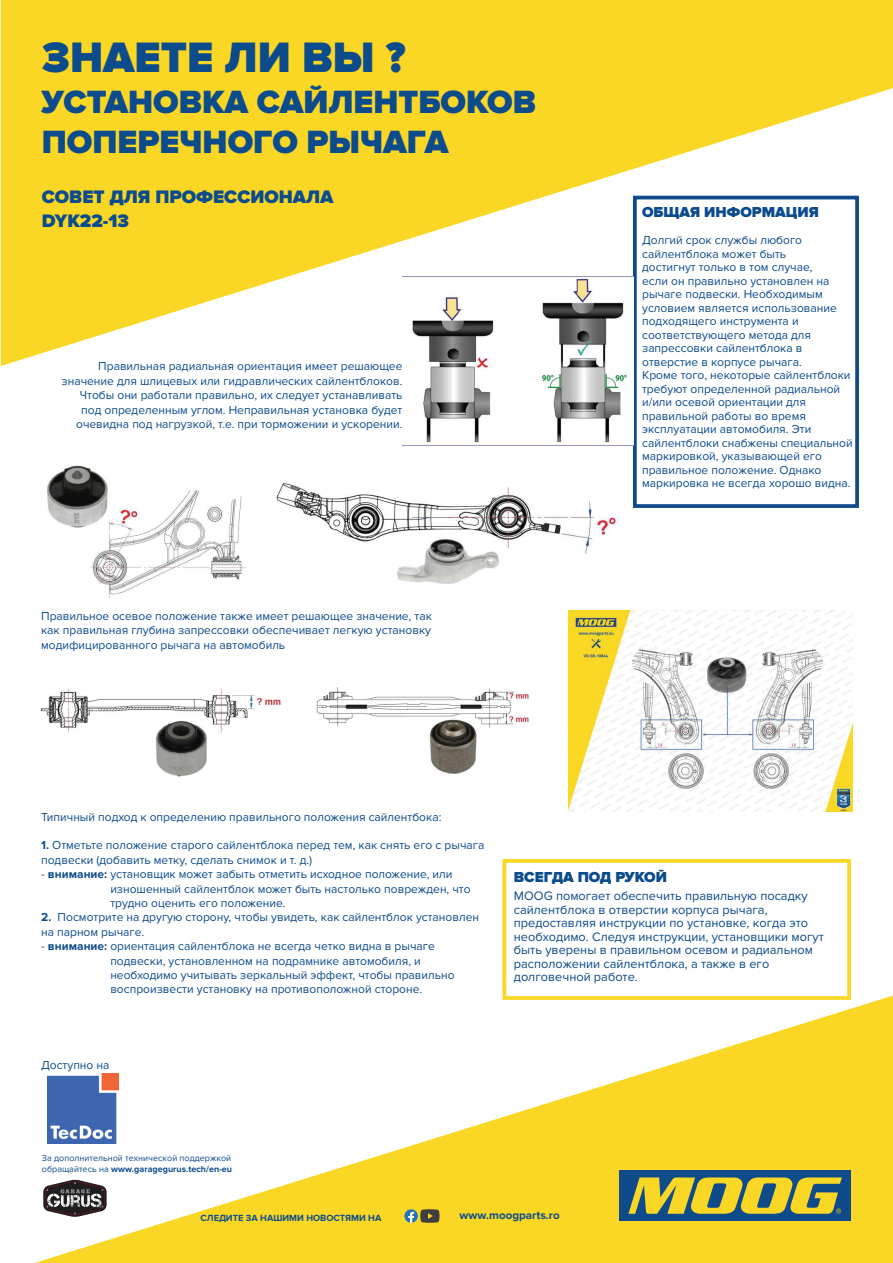
<style>
.page{position:relative;width:893px;height:1263px;background:#fff}
.page>*{position:absolute;margin:0;border:0;box-sizing:border-box;transform-origin:0 0}
.t1{font:900 44.1px "Proxima Nova";color:#0c4c8d}
.t2{font:900 33.45px/40px "Proxima Nova";color:#0c4c8d}
.t3{font:900 18.75px/24.9px "Proxima Nova";color:#0c4c8d}
.t4{font:900 15px "Proxima Nova";color:#0c4c8d}
.t5{font:12.75px/13.5px "Proxima Nova";color:#0c4c8d}
.t6{font:12px/13.5px "Proxima Nova";color:#0c4c8d}
.t7{font:700 11.55px "Proxima Nova";color:#0c4c8d}
.t8{font:700 9.3px "Proxima Nova";color:#0c4c8d}
.t9{font:9px/10.8px "Proxima Nova";color:#0c4c8d}
.s1{font-weight:700}
</style>
<div class="page">
<svg style="left:34px;top:995px;width:859px;height:268px"></svg>
<div style="left:620px;top:1170px;width:231px;height:50px;background:#0f4b8b"></div>
<svg style="left:628px;top:1177px;width:214px;height:37px"></svg>
<svg style="left:43px;top:1180px;width:64px;height:37px"></svg>
<svg style="left:404px;top:1209px;width:35px;height:14px"></svg>
<svg style="left:1px;top:0;width:892px;height:366px;fill:#fad725"></svg>
<div style="left:633px;top:196px;width:226px;height:312px;border:4px solid #0f4b8b"></div>
<div style="left:502px;top:859px;width:349px;height:141px;border:4px solid #fad725"></div>
<img style="left:402px;top:276px;width:232px;height:169px">
<img style="left:47px;top:465px;width:571px;height:133px">
<img style="left:41px;top:688px;width:488px;height:89px">
<img style="left:568px;top:610px;width:285px;height:201px">
<img style="left:48px;top:1073px;width:70px;height:71px">
<h1 class="t1" style="left:42px;top:32px;width:365px">ЗНАЕТЕ ЛИ ВЫ ?</h1>
<h2 class="t2" style="left:42px;top:82px;width:496px">УСТАНОВКА САЙЛЕНТБОКОВ<br>ПОПЕРЕЧНОГО РЫЧАГА</h2>
<h3 class="t3" style="left:42px;top:184px;width:293px">СОВЕТ ДЛЯ ПРОФЕССИОНАЛА<br>DYK22-13</h3>
<p class="t6" style="left:62px;top:359px;width:342px;line-height:14.4px;text-align:right">Правильная радиальная ориентация имеет решающее значение для шлицевых или гидравлических сайлентблоков.<br>Чтобы они работали правильно, их следует устанавливать под определенным углом. Неправильная установка будет очевидна под нагрузкой, т.е. при торможении и ускорении.</p>
<p class="t6" style="left:41px;top:609px;width:392px;line-height:14.4px;text-align:justify">Правильное осевое положение также имеет решающее значение, так как правильная глубина запрессовки обеспечивает легкую установку модифицированного рычага на автомобиль</p>
<p class="t4" style="left:642px;top:204px;width:178px">ОБЩАЯ ИНФОРМАЦИЯ</p>
<p class="t6" style="left:642px;top:234px;width:212px">Долгий срок службы любого сайлентблока может быть<br>достигнут только в том случае,<br>если он правильно установлен на рычаге подвески. Необходимым условием является использование подходящего инструмента и соответствующего метода для запрессовки сайлентблока в отверстие в корпусе рычага.<br>Кроме того, некоторые сайлентблоки требуют определенной радиальной и/или осевой ориентации для правильной работы во время эксплуатации автомобиля. Эти сайлентблоки снабжены специальной маркировкой, указывающей его правильное положение. Однако маркировка не всегда хорошо видна.</p>
<p class="t6" style="left:41px;top:810px;width:402px">Типичный подход к определению правильного положения сайлентбока:</p>
<p class="t6" style="left:41px;top:838px;width:445px;line-height:14.4px"><span class="s1">1.</span> Отметьте положение старого сайлентблока перед тем, как снять его с рычага подвески (добавить метку, сделать снимок и т. д.)</p>
<p class="t6" style="left:110px;top:867px;width:362px;line-height:14.4px;text-indent:-69px">- <span class="s1">внимание:</span> установщик может забыть отметить исходное положение, или изношенный сайлентблок может быть настолько поврежден, что трудно оценить его положение.</p>
<p class="t6" style="left:41px;top:910px;width:439px;line-height:14.4px"><span class="s1">2.</span> Посмотрите на другую сторону, чтобы увидеть, как сайлентблок установлен на парном рычаге.</p>
<p class="t6" style="left:110px;top:939px;width:346px;line-height:14.4px;text-indent:-69px">- <span class="s1">внимание:</span> ориентация сайлентблока не всегда четко видна в рычаге подвески, установленном на подрамнике автомобиля, и необходимо учитывать зеркальный эффект, чтобы правильно воспроизвести установку на противоположной стороне.</p>
<p class="t6" style="left:41px;top:1058px;width:70px">Доступно на</p>
<p class="t4" style="left:514px;top:869px;width:155px">ВСЕГДА ПОД РУКОЙ</p>
<p class="t5" style="left:514px;top:890px;width:312px">MOOG помогает обеспечить правильную посадку сайлентблока в отверстии корпуса рычага, предоставляя инструкции по установке, когда это необходимо. Следуя инструкции, установщики могут быть уверены в правильном осевом и радиальном расположении сайлентблока, а также в его долговечной работе.</p>
<p class="t9" style="left:42px;top:1153px;width:192px">За дополнительной технической поддержкой обращайтесь на <span class="s1">www.garagegurus.tech/en-eu</span></p>
<p class="t8" style="left:201px;top:1212px;width:182px">СЛЕДИТЕ ЗА НАШИМИ НОВОСТЯМИ НА</p>
<p class="t7" style="left:460px;top:1208px;width:102px">www.moogparts.ro</p>
</div>
